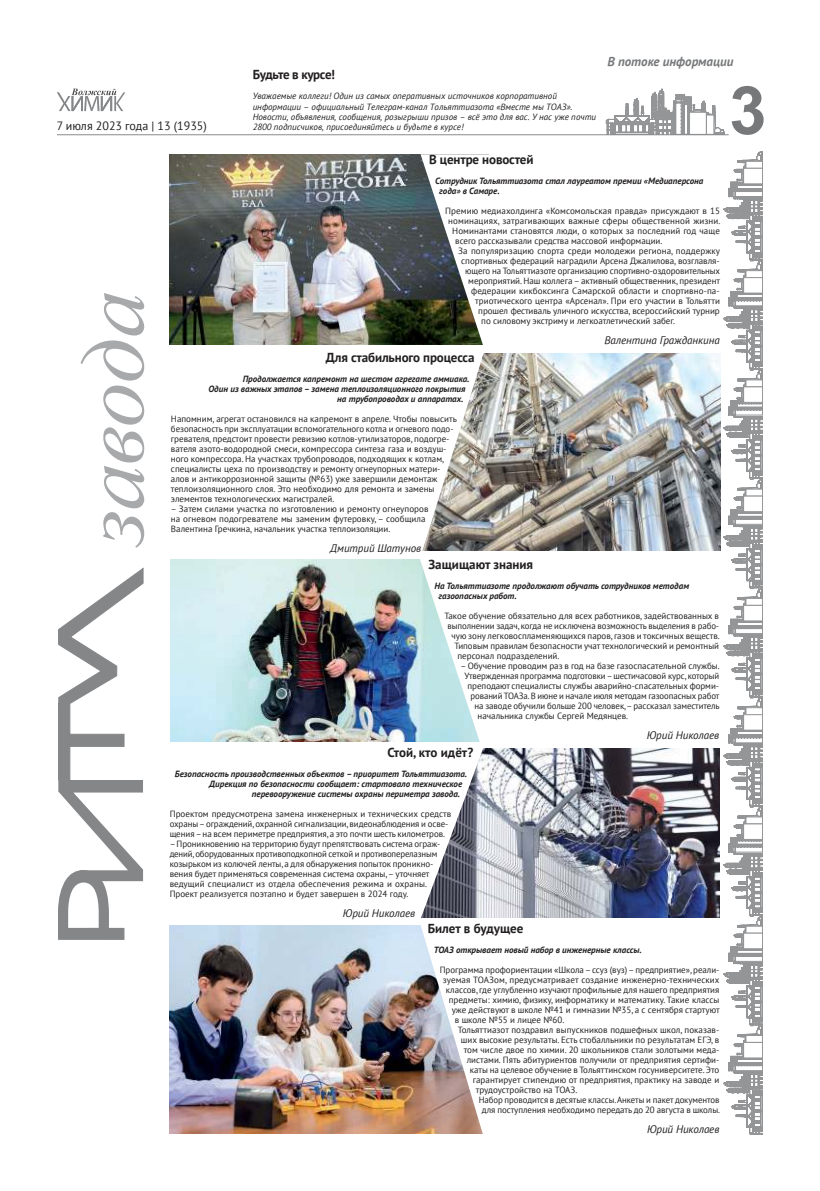
<style>
.page{position:relative;width:820px;height:1191px;background:#fff}
.page>*{position:absolute;margin:0;border:0;box-sizing:border-box;transform-origin:0 0}
.t1{font:italic 90.3px "Times New Roman";color:#a7a9ab}
.t2{font:700 67px "Arial";color:#76787a}
.t3{font:700 13px "PT Sans";letter-spacing:-.01em;color:#221f1f}
.t4{font:italic 700 13px "PT Sans";color:#76787a}
.t5{font:700 13px "PT Sans";letter-spacing:-.035em;color:#221f1f}
.t6{font:12px "PT Sans";color:#221f1f}
.t7{font:italic 11px "PT Sans";letter-spacing:-.005em;color:#221f1f}
.t8{font:9px/10px "PT Sans";color:#221f1f}
.t9{font:italic 700 9px/10px "PT Sans";color:#221f1f}
.t10{font:italic 9px/10px "PT Sans";color:#221f1f}
</style>
<div class="page">
<svg style="left:606px;top:88px;width:117px;height:47px"></svg>
<svg style="left:57px;top:89px;width:68px;height:22px"></svg>
<hr style="left:57px;top:135px;width:671px;height:1px;background:#898b8e">
<svg style="left:58px;top:568px;width:85px;height:372px"></svg>
<img style="left:169px;top:925px;width:251px;height:208px">
<img style="left:420px;top:925px;width:63px;height:209px">
<img style="left:171px;top:559px;width:248px;height:182px">
<svg style="left:419px;top:559px;width:61px;height:183px"></svg>
<svg style="left:723px;top:152px;width:39px;height:982px"></svg>
<img style="left:170px;top:155px;width:250px;height:190px">
<svg style="left:420px;top:154px;width:69px;height:191px"></svg>
<img style="left:484px;top:353px;width:236px;height:198px">
<svg style="left:422px;top:353px;width:62px;height:198px"></svg>
<img style="left:483px;top:748px;width:236px;height:169px">
<svg style="left:421px;top:749px;width:62px;height:169px"></svg>
<h3 class="t6" style="left:57px;top:118px;width:151px">7 июля 2023 года | 13 (1935)</h3>
<h3 class="t5" style="left:252px;top:66px;width:84px">Будьте в курсе!</h3>
<p class="t10" style="left:252px;top:91px;width:345px">Уважаемые коллеги! Один из самых оперативных источников корпоративной информации – официальный Телеграм-канал Тольяттиазота «Вместе мы ТОАЗ».<br>Новости, объявления, сообщения, розыгрыши призов – всё это для вас. У нас уже почти 2800 подписчиков, присоединяйтесь и будьте в курсе!</p>
<h3 class="t4" style="left:607px;top:53px;width:127px">В потоке информации</h3>
<h2 class="t2" style="left:729px;top:72px;width:39px">3</h2>
<h1 class="t1" style="left:59px;top:545px;width:255px;rotate:-90deg">завода</h1>
<h3 class="t3" style="left:429px;top:151px;width:106px">В центре новостей</h3>
<p class="t9" style="left:439px;top:176px;width:265px;text-indent:-4px">Сотрудник Тольяттиазота стал лауреатом премии «Медиаперсона года» в Самаре.</p>
<p class="t8" style="left:445px;top:206px;width:276px">Премию медиахолдинга «Комсомольская правда» присуждают в 15</p>
<p class="t8" style="left:448px;top:216px;width:273px">номинациях, затрагивающих важные сферы общественной жизни.</p>
<p class="t8" style="left:452px;top:226px;width:269px">Номинантами становятся люди, о которых за последний год чаще</p>
<p class="t8" style="left:455px;top:236px;width:208px">всего рассказывали средства массовой информации.</p>
<p class="t8" style="left:458px;top:246px;width:263px">За популяризацию спорта среди молодежи региона, поддержку</p>
<p class="t8" style="left:461px;top:256px;width:260px">спортивных федераций наградили Арсена Джалилова, возглавля-</p>
<p class="t8" style="left:465px;top:266px;width:256px">ющего на Тольяттиазоте организацию спортивно-оздоровительных</p>
<p class="t8" style="left:468px;top:276px;width:253px">мероприятий. Наш коллега – активный общественник, президент</p>
<p class="t8" style="left:471px;top:286px;width:250px">федерации кикбоксинга Самарской области и спортивно-па-</p>
<p class="t8" style="left:475px;top:296px;width:246px">триотического центра «Арсенал». При его участии в Тольятти</p>
<p class="t8" style="left:478px;top:306px;width:243px">прошел фестиваль уличного искусства, всероссийский турнир</p>
<p class="t8" style="left:481px;top:316px;width:195px">по силовому экстриму и легкоатлетический забег.</p>
<p class="t7" style="left:604px;top:333px;width:117px">Валентина Гражданкина</p>
<h3 class="t3" style="left:326px;top:349px;width:150px">Для стабильного процесса</h3>
<p class="t9" style="left:242px;top:374px;width:228px">Продолжается капремонт на шестом агрегате аммиака.</p>
<p class="t9" style="left:208px;top:384px;width:258px">Один из важных этапов – замена теплоизоляционного покрытия</p>
<p class="t9" style="left:337px;top:394px;width:128px">на трубопроводах и аппаратах.</p>
<p class="t8" style="left:171px;top:414px;width:287px">Напомним, агрегат остановился на капремонт в апреле. Чтобы повысить безопасность при эксплуатации вспомогательного котла и огневого подо&shy;гревателя, предстоит провести ревизию котлов-утилизаторов, подогре&shy;вателя азото-водородной смеси, компрессора синтеза газа и воздуш&shy;ного компрессора. На участках трубопроводов, подходящих к котлам, специалисты цеха по производству и ремонту огнеупорных матери&shy;алов и антикоррозионной защиты (№63) уже завершили демонтаж теплоизоляционного слоя. Это необходимо для ремонта и замены элементов технологических магистралей.</p>
<p class="t8" style="left:171px;top:504px;width:259px">– Затем силами участка по изготовлению и ремонту огнеупоров на огневом подогревателе мы заменим футеровку, – сообщила<br>Валентина Гречкина, начальник участка теплоизоляции.</p>
<p class="t7" style="left:330px;top:541px;width:92px">Дмитрий Шатунов</p>
<h3 class="t3" style="left:428px;top:555px;width:106px">Защищают знания</h3>
<p class="t9" style="left:438px;top:580px;width:252px;text-indent:-4px">На Тольяттиазоте продолжают обучать сотрудников методам газоопасных работ.</p>
<p class="t8" style="left:444px;top:610px;width:276px">Такое обучение обязательно для всех работников, задействованных в</p>
<p class="t8" style="left:447px;top:620px;width:273px">выполнении задач, когда не исключена возможность выделения в рабо-</p>
<p class="t8" style="left:451px;top:630px;width:269px">чую зону легковоспламеняющихся паров, газов и токсичных веществ.</p>
<p class="t8" style="left:454px;top:640px;width:266px">Типовым правилам безопасности учат технологический и ремонтный</p>
<p class="t8" style="left:457px;top:650px;width:103px">персонал подразделений.</p>
<p class="t8" style="left:460px;top:660px;width:261px">– Обучение проводим раз в год на базе газоспасательной службы.</p>
<p class="t8" style="left:464px;top:670px;width:256px">Утвержденная программа подготовки – шестичасовой курс, который</p>
<p class="t8" style="left:467px;top:680px;width:253px">преподают специалисты службы аварийно-спасательных форми-</p>
<p class="t8" style="left:470px;top:690px;width:250px">рований ТОАЗа. В июне и начале июля методам газоопасных работ</p>
<p class="t8" style="left:474px;top:700px;width:246px">на заводе обучили больше 200 человек,– рассказал заместитель</p>
<p class="t8" style="left:477px;top:710px;width:152px">начальника службы Сергей Медянцев.</p>
<p class="t7" style="left:646px;top:728px;width:74px">Юрий Николаев</p>
<h3 class="t3" style="left:387px;top:744px;width:87px">Стой, кто идёт?</h3>
<p class="t9" style="left:175px;top:769px;width:294px">Безопасность производственных объектов – приоритет Тольяттиазота.</p>
<p class="t9" style="left:209px;top:779px;width:254px">Дирекция по безопасности сообщает: стартовало техническое</p>
<p class="t9" style="left:252px;top:789px;width:210px">перевооружение системы охраны периметра завода.</p>
<p class="t8" style="left:170px;top:809px;width:283px">Проектом предусмотрена замена инженерных и технических средств охраны – ограждений, охранной сигнализации, видеонаблюдения и осве&shy;щения – на всем периметре предприятия, а это почти шесть километров.</p>
<p class="t8" style="left:170px;top:839px;width:272px">– Проникновению на территорию будут препятствовать система ограж&shy;дений, оборудованных противоподкопной сеткой и противоперелазным козырьком из колючей ленты, а для обнаружения попыток проникно&shy;вения будет применяться современная система охраны, – уточняет ведущий специалист из отдела обеспечения режима и охраны.<br>Проект реализуется поэтапно и будет завершен в 2024 году.</p>
<p class="t7" style="left:343px;top:906px;width:74px">Юрий Николаев</p>
<h3 class="t3" style="left:427px;top:920px;width:97px">Билет в будущее</h3>
<p class="t9" style="left:433px;top:944px;width:209px">ТОАЗ открывает новый набор в инженерные классы.</p>
<p class="t8" style="left:439px;top:964px;width:281px">Программа профориентации «Школа – ссуз (вуз) – предприятие», реали-</p>
<p class="t8" style="left:442px;top:974px;width:278px">зуемая ТОАЗом, предусматривает создание инженерно-технических</p>
<p class="t8" style="left:445px;top:984px;width:275px">классов, где углубленно изучают профильные для нашего предприятия</p>
<p class="t8" style="left:448px;top:994px;width:272px">предметы: химию, физику, информатику и математику. Такие классы</p>
<p class="t8" style="left:451px;top:1004px;width:269px">уже действуют в школе №41 и гимназии №35, а с сентября стартуют</p>
<p class="t8" style="left:454px;top:1014px;width:111px">в школе №55 и лицее №60.</p>
<p class="t8" style="left:457px;top:1024px;width:263px">Тольяттиазот поздравил выпускников подшефных школ, показав-</p>
<p class="t8" style="left:460px;top:1034px;width:260px">ших высокие результаты. Есть стобалльники по результатам ЕГЭ, в</p>
<p class="t8" style="left:463px;top:1044px;width:257px">том числе двое по химии. 20 школьников стали золотыми меда-</p>
<p class="t8" style="left:466px;top:1054px;width:254px">листами. Пять абитуриентов получили от предприятия сертифи-</p>
<p class="t8" style="left:469px;top:1064px;width:251px">каты на целевое обучение в Тольяттинском госуниверситете. Это</p>
<p class="t8" style="left:472px;top:1074px;width:248px">гарантирует стипендию от предприятия, практику на заводе и</p>
<p class="t8" style="left:475px;top:1084px;width:103px">трудоустройство на ТОАЗ.</p>
<p class="t8" style="left:478px;top:1094px;width:242px">Набор проводится в десятые классы. Анкеты и пакет документов</p>
<p class="t8" style="left:481px;top:1104px;width:240px">для поступления необходимо передать до 20 августа в школы.</p>
<p class="t7" style="left:646px;top:1122px;width:74px">Юрий Николаев</p>
</div>
